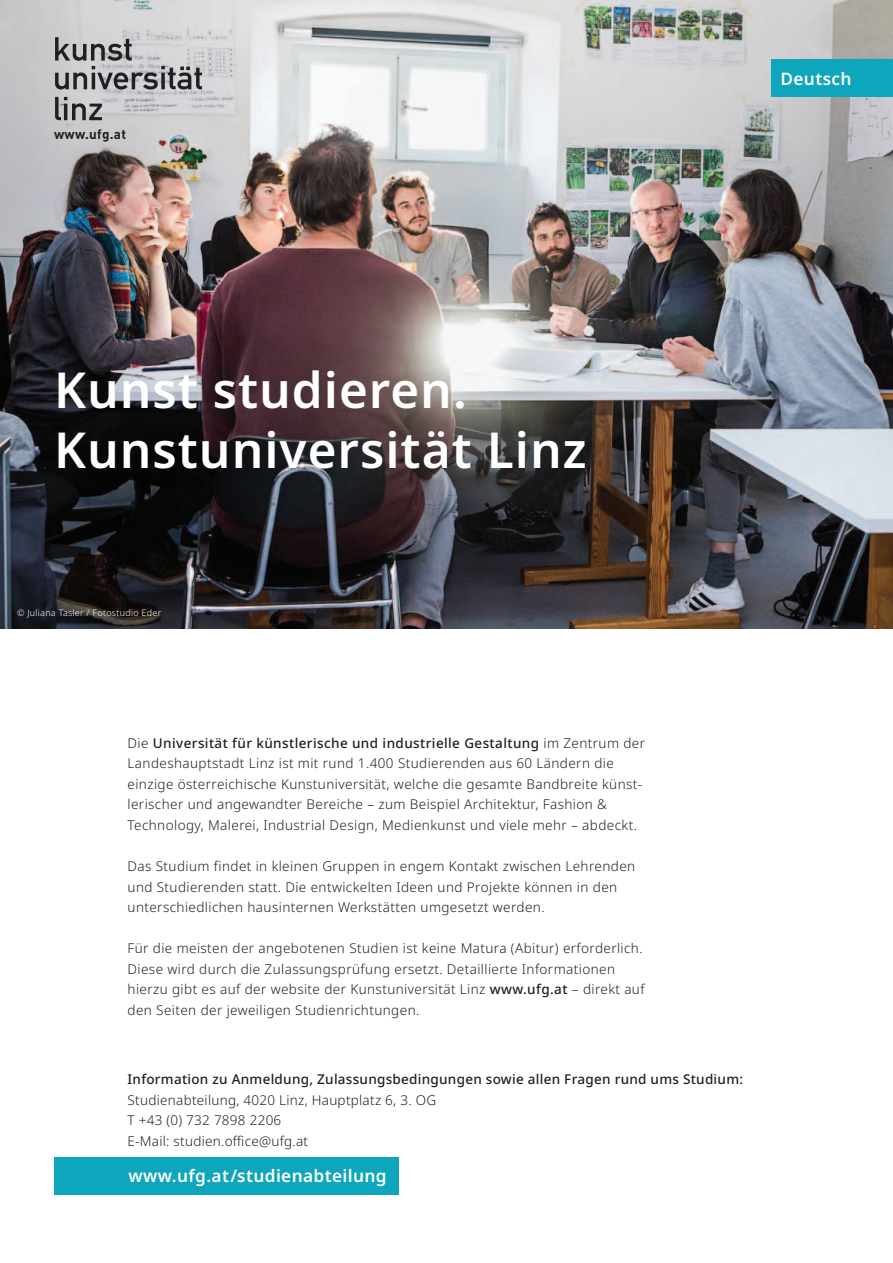
<style>
.page{position:relative;width:893px;height:1263px;background:#fff}
.page>*{position:absolute;margin:0;border:0;box-sizing:border-box;transform-origin:0 0}
.t1{font:600 49.5px/60px "Noto Sans";letter-spacing:.02em;color:#fff}
.t2{font:600 17.25px "Noto Sans";letter-spacing:.02em;color:#fff}
.t3{font:300 13.5px/20.5px "Noto Sans";letter-spacing:.03em;color:#231f20}
.t4{font:500 13.5px "Noto Sans";letter-spacing:.02em;color:#231f20}
.t5{font:700 13.5px "DIN";letter-spacing:.02em;color:#231f20}
.t6{font:300 9px "Noto Sans";letter-spacing:.03em;color:#fff}
.s1{font-weight:500}
</style>
<div class="page">
<img style="left:0;top:0;width:893px;height:628px">
<svg style="left:55px;top:37px;width:147px;height:83px"></svg>
<div style="left:54px;top:1157px;width:344px;height:37px;background:#0ea6bc"></div>
<div style="left:772px;top:60px;width:121px;height:37px;background:#0ea6bc"></div>
<p class="t5" style="left:54px;top:125px;width:74px">www.ufg.at</p>
<p class="t2" style="left:780px;top:66px;width:73px">Deutsch</p>
<h1 class="t1" style="left:54px;top:361px;width:534px">Kunst studieren.<br>Kunstuniversität Linz</h1>
<p class="t6" style="left:17px;top:606px;width:146px">© Juliana Tasler / Fotostudio Eder</p>
<p class="t3" style="left:128px;top:733px;width:519px">Die <span class="s1">Universität für künstlerische und industrielle Gestaltung</span> im Zentrum der Landeshauptstadt Linz ist mit rund 1.400 Studierenden aus 60 Ländern die einzige österreichische Kunstuniversität, welche die gesamte Bandbreite künst&shy;lerischer und angewandter Bereiche – zum Beispiel Architektur, Fashion &amp; Technology, Malerei, Industrial Design, Medienkunst und viele mehr – abdeckt.</p>
<p class="t3" style="left:128px;top:856px;width:509px">Das Studium findet in kleinen Gruppen in engem Kontakt zwischen Lehrenden und Studierenden statt. Die entwickelten Ideen und Projekte können in den unterschiedlichen hausinternen Werkstätten umgesetzt werden.</p>
<p class="t3" style="left:128px;top:938px;width:518px">Für die meisten der angebotenen Studien ist keine Matura (Abitur) erforderlich.<br>Diese wird durch die Zulassungsprüfung ersetzt. Detaillierte Informationen hierzu gibt es auf der website der Kunstuniversität Linz <span class="s1">www.ufg.at</span> – direkt auf den Seiten der jeweiligen Studienrichtungen.</p>
<p class="t4" style="left:128px;top:1069px;width:617px">Information zu Anmeldung, Zulassungsbedingungen sowie allen Fragen rund ums Studium:</p>
<p class="t3" style="left:128px;top:1090px;width:310px">Studienabteilung, 4020 Linz, Hauptplatz 6, 3. OG<br>T +43 (0) 732 7898 2206<br>E-Mail: studien.office@ufg.at</p>
<p class="t2" style="left:129px;top:1163px;width:260px">www.ufg.at/studienabteilung</p>
</div>
